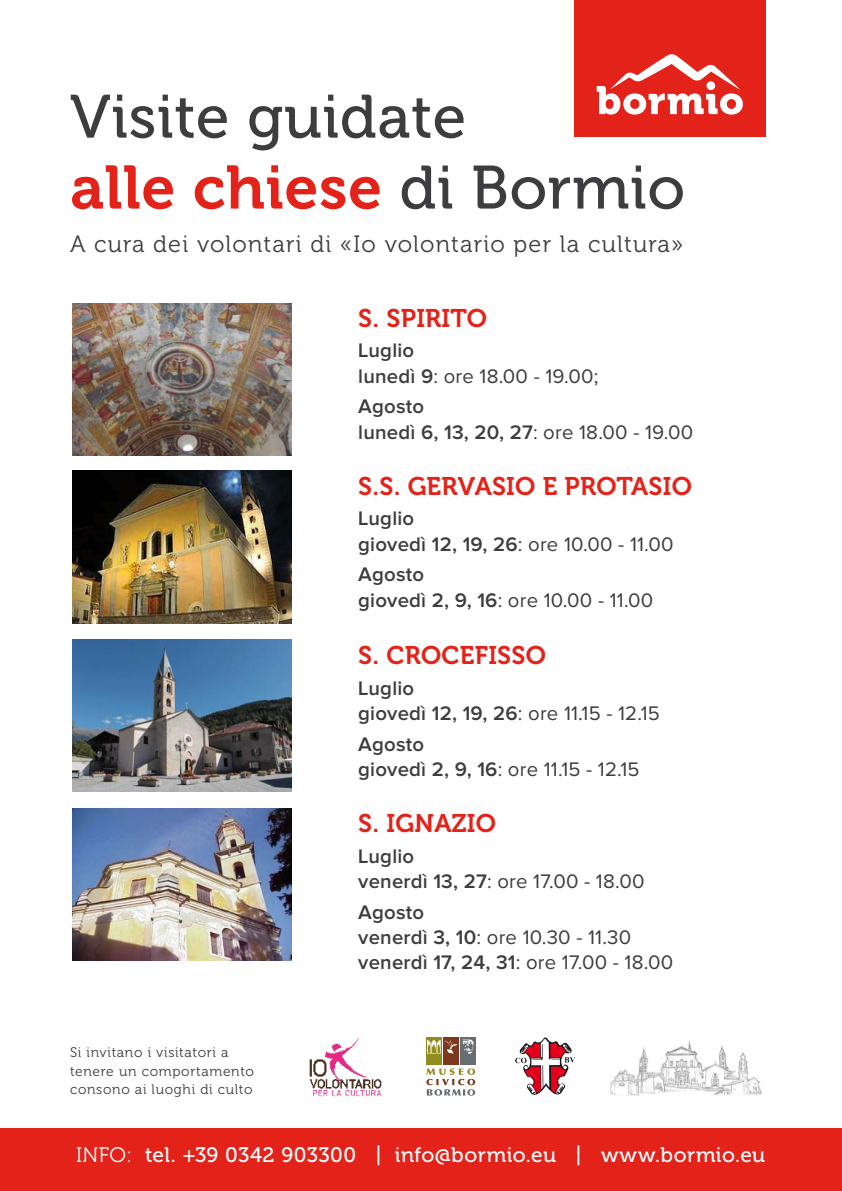
<style>
.page{position:relative;width:842px;height:1191px;background:#fff}
.page>*{position:absolute;margin:0;border:0;box-sizing:border-box;transform-origin:0 0}
.t1{font:60.9px "Museo 700";letter-spacing:.01em;color:#e32219}
.t2{font:60.9px "Museo 500";letter-spacing:.01em;color:#3d3d3f}
.t3{font:25.4px "Museo 700";letter-spacing:.01em;color:#e32219}
.t4{font:23.5px "Museo 300";letter-spacing:.05em;color:#3d3d3f}
.t5{font:20.9px "Museo 500";letter-spacing:.02em;color:#fff}
.t6{font:600 20.3px/25.4px "Proxima Nova";letter-spacing:.01em;color:#3d3d3f}
.t7{font:20.3px/25.4px "Proxima Nova";letter-spacing:.01em;color:#3d3d3f}
.t8{font:13.9px/18.5px "Museo 300";letter-spacing:.05em;color:#3d3d3f}
.s1{font-family:"Museo 500";color:#3d3d3f}
.s2{font-weight:600}
.s3{font-weight:400}
.s4{font-family:"Museo 300"}
</style>
<div class="page">
<div style="left:574px;top:0;width:192px;height:137px;background:#e32219"></div>
<svg style="left:597px;top:54px;width:146px;height:61px"></svg>
<div style="left:0;top:1128px;width:842px;height:63px;background:#e32219"></div>
<img style="left:309px;top:1038px;width:73px;height:59px">
<div style="left:426px;top:1036px;width:16px;height:28px;background:#928b1e"></div>
<div style="left:443px;top:1036px;width:15px;height:28px;background:#7e381e"></div>
<div style="left:460px;top:1036px;width:15px;height:28px;background:#686d72"></div>
<svg style="left:427px;top:1039px;width:46px;height:15px"></svg>
<svg style="left:426px;top:1068px;width:49px;height:27px"></svg>
<svg style="left:515px;top:1037px;width:60px;height:58px"></svg>
<img style="left:72px;top:303px;width:219px;height:153px">
<img style="left:72px;top:471px;width:219px;height:152px">
<img style="left:72px;top:639px;width:219px;height:152px">
<img style="left:72px;top:808px;width:219px;height:152px">
<img style="left:609px;top:1040px;width:153px;height:56px">
<h1 class="t2" style="left:70px;top:83px;width:398px">Visite guidate</h1>
<h1 class="t1" style="left:70px;top:154px;width:616px">alle chiese <span class="s1">di Bormio</span></h1>
<p class="t4" style="left:70px;top:231px;width:615px">A cura dei volontari di «Io volontario per la cultura»</p>
<p class="t8" style="left:70px;top:1043px;width:186px">Si invitano i visitatori a tenere un comportamento consono ai luoghi di culto</p>
<p class="t3" style="left:358px;top:304px;width:130px">S. SPIRITO</p>
<p class="t7" style="left:358px;top:339px;width:242px"><span class="s2">Luglio<br>lunedì 9</span>: ore 18.00 - 19.00;</p>
<p class="t6" style="left:358px;top:394px;width:336px">Agosto<br>lunedì 6, 13, 20, 27<span class="s3">: ore 18.00 - 19.00</span></p>
<p class="t3" style="left:358px;top:472px;width:335px">S.S. GERVASIO E PROTASIO</p>
<p class="t6" style="left:358px;top:506px;width:317px">Luglio<br>giovedì 12, 19, 26<span class="s3">: ore 10.00 - 11.00</span></p>
<p class="t6" style="left:358px;top:562px;width:297px">Agosto<br>giovedì 2, 9, 16<span class="s3">: ore 10.00 - 11.00</span></p>
<p class="t3" style="left:358px;top:641px;width:189px">S. CROCEFISSO</p>
<p class="t6" style="left:358px;top:676px;width:303px">Luglio<br>giovedì 12, 19, 26<span class="s3">: ore 11.15 - 12.15</span></p>
<p class="t6" style="left:358px;top:732px;width:283px">Agosto<br>giovedì 2, 9, 16<span class="s3">: ore 11.15 - 12.15</span></p>
<p class="t3" style="left:358px;top:809px;width:139px">S. IGNAZIO</p>
<p class="t6" style="left:358px;top:844px;width:288px">Luglio<br>venerdì 13, 27<span class="s3">: ore 17.00 - 18.00</span></p>
<p class="t6" style="left:358px;top:900px;width:316px">Agosto<br>venerdì 3, 10<span class="s3">: ore 10.30 - 11.30 </span>venerdì 17, 24, 31<span class="s3">: ore 17.00 - 18.00</span></p>
<p class="t5" style="left:76px;top:1143px;width:691px"><span class="s4">INFO:</span> tel. +39 0342 903300 | info@bormio.eu | www.bormio.eu</p>
</div>
